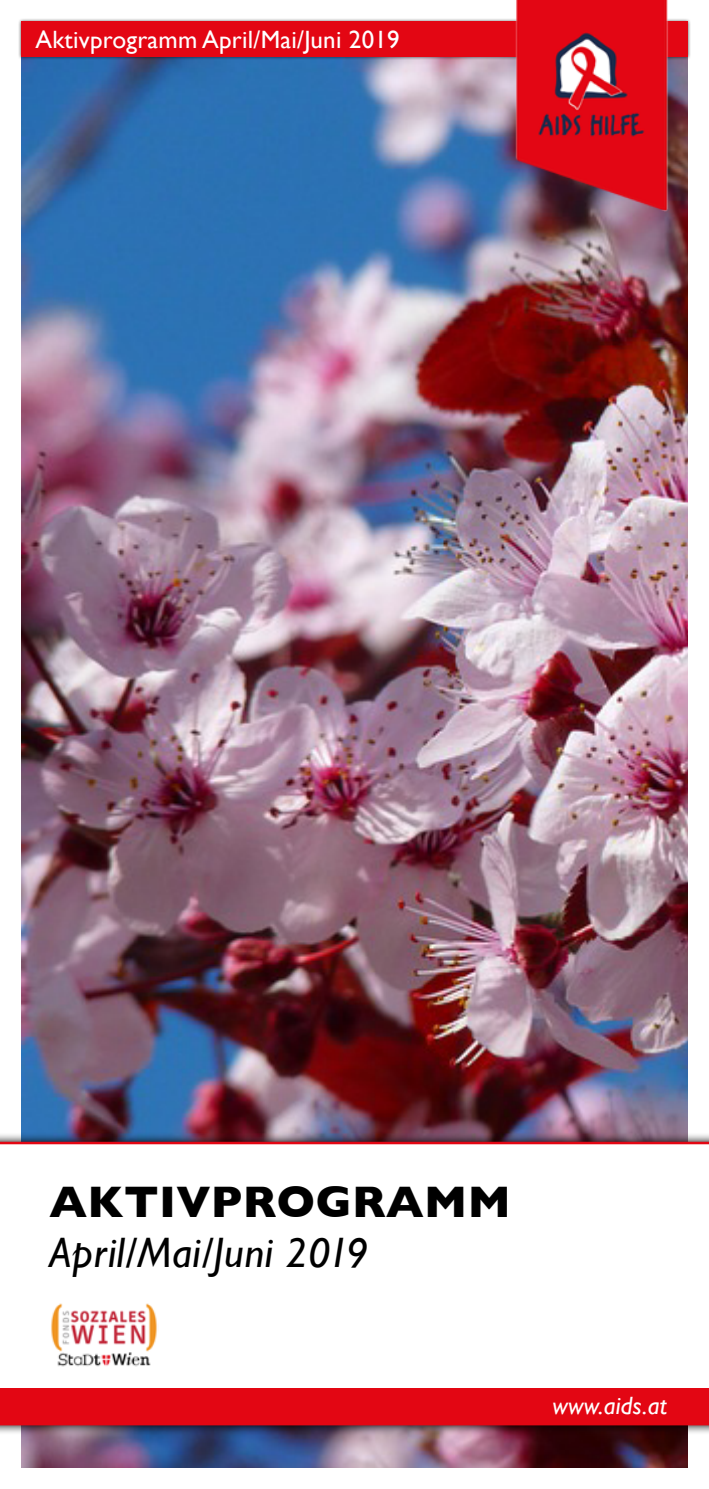
<style>
.page{position:relative;width:709px;height:1489px;background:#fff}
.page>*{position:absolute;margin:0;border:0;box-sizing:border-box;transform-origin:0 0}
.t1{font:700 45px "Gill Sans";letter-spacing:.01em;color:#000}
.t2{font:italic 42.5px "Gill Sans";letter-spacing:.01em;color:#000}
.t3{font:25px "Gill Sans";letter-spacing:.01em;color:#fff}
.t4{font:italic 25px "Gill Sans";letter-spacing:.01em;color:#fff}
</style>
<div class="page">
<img style="left:21px;top:59px;width:666px;height:1408px">
<div style="left:18px;top:18px;width:673px;height:41px;background:#000;opacity:.7"></div>
<div style="left:21px;top:21px;width:666px;height:36px;background:#e30613"></div>
<img style="left:514px;top:0;width:160px;height:212px">
<div style="left:0;top:1132px;width:709px;height:302px;background:#000;opacity:.75"></div>
<svg style="left:0;top:1141px;width:709px;height:284px"></svg>
<img style="left:50px;top:1300px;width:109px;height:67px">
<p class="t3" style="left:35px;top:24px;width:366px">Aktivprogramm April/Mai/Juni 2019</p>
<h1 class="t1" style="left:50px;top:1166px;width:463px">AKTIVPROGRAMM</h1>
<h2 class="t2" style="left:50px;top:1228px;width:320px">April/Mai/Juni 2019</h2>
<p class="t4" style="left:552px;top:1391px;width:116px">www.aids.at</p>
</div>
